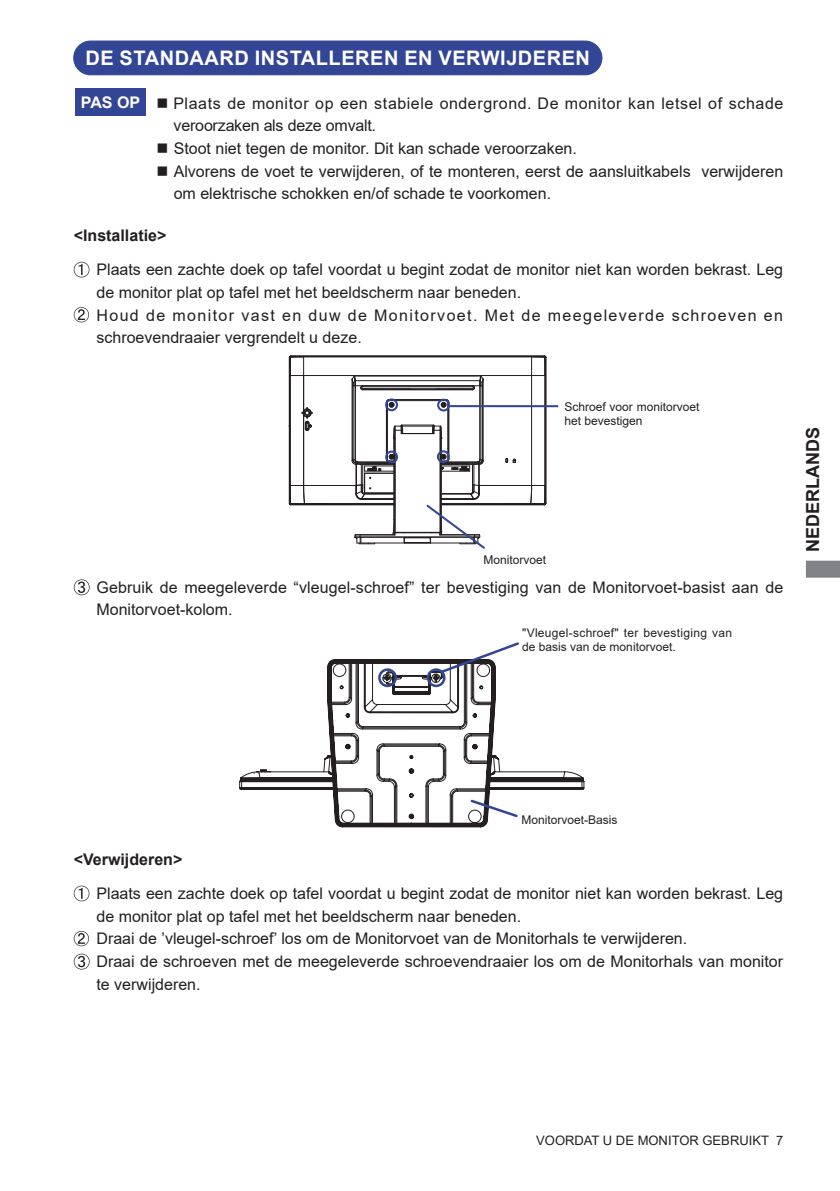
<style>
.page{position:relative;width:840px;height:1191px;background:#fff}
.page>*{position:absolute;margin:0;border:0;box-sizing:border-box;transform-origin:0 0}
.t1{font:700 20px "Arial";letter-spacing:.025em;color:#fff}
.t2{font:700 18px "Arial";color:#231f20}
.t3{font:16px/22.6px "Arial";color:#231f20}
.t4{font:16px/22.6px "Arial";letter-spacing:.03em;color:#231f20}
.t5{font:700 16px "Arial";color:#231f20}
.t6{font:700 16px "Arial";color:#fff}
.t7{font:13px "Arial";color:#231f20}
.t8{font:12px/14.2px "Arial";color:#231f20}
.t9{font:12px/14.2px "Arial";letter-spacing:.025em;color:#231f20}
</style>
<div class="page">
<svg style="left:806px;top:560px;width:33px;height:17px"></svg>
<svg style="left:74px;top:262px;width:15px;height:15px"></svg>
<svg style="left:74px;top:307px;width:15px;height:15px"></svg>
<svg style="left:74px;top:579px;width:15px;height:16px"></svg>
<div style="left:74px;top:41px;width:527px;height:34px;background:#334595;border-radius:17px"></div>
<div style="left:73px;top:41px;width:529px;height:34px;border:1px solid #334595;border-radius:17px"></div>
<svg style="left:74px;top:885px;width:15px;height:16px"></svg>
<svg style="left:74px;top:931px;width:15px;height:15px"></svg>
<svg style="left:74px;top:953px;width:15px;height:16px"></svg>
<div style="left:75px;top:88px;width:70px;height:27px;background:#334595"></div>
<svg style="left:240px;top:756px;width:343px;height:71px"></svg>
<svg style="left:327px;top:642px;width:193px;height:182px"></svg>
<hr style="left:289px;top:375px;width:1px;height:110px;background:#231f20">
<hr style="left:290px;top:375px;width:1px;height:110px;background:#231f20">
<hr style="left:303px;top:415px;width:1px;height:70px;background:#231f20">
<hr style="left:303px;top:375px;width:1px;height:36px;background:#231f20">
<hr style="left:351px;top:379px;width:1px;height:81px;background:#231f20">
<hr style="left:352px;top:386px;width:1px;height:74px;background:#231f20">
<hr style="left:354px;top:386px;width:1px;height:74px;background:#231f20">
<hr style="left:355px;top:386px;width:1px;height:74px;background:#231f20">
<hr style="left:304px;top:504px;width:90px;height:1px;background:#231f20">
<hr style="left:330px;top:503px;width:64px;height:1px;background:#231f20">
<hr style="left:386px;top:402px;width:1px;height:57px;background:#231f20">
<hr style="left:387px;top:402px;width:1px;height:57px;background:#231f20">
<hr style="left:393px;top:446px;width:1px;height:73px;background:#231f20">
<hr style="left:394px;top:430px;width:1px;height:102px;background:#231f20">
<hr style="left:439px;top:430px;width:1px;height:102px;background:#231f20">
<hr style="left:401px;top:433px;width:32px;height:1px;background:#231f20">
<hr style="left:447px;top:402px;width:1px;height:57px;background:#231f20">
<hr style="left:448px;top:402px;width:1px;height:57px;background:#231f20">
<hr style="left:440px;top:446px;width:1px;height:73px;background:#231f20">
<hr style="left:402px;top:426px;width:30px;height:1px;background:#231f20">
<hr style="left:401px;top:425px;width:32px;height:1px;background:#231f20">
<hr style="left:389px;top:400px;width:57px;height:1px;background:#231f20">
<hr style="left:389px;top:399px;width:57px;height:1px;background:#231f20">
<hr style="left:479px;top:386px;width:1px;height:74px;background:#231f20">
<hr style="left:481px;top:386px;width:1px;height:74px;background:#231f20">
<hr style="left:362px;top:389px;width:110px;height:1px;background:#231f20">
<hr style="left:362px;top:388px;width:110px;height:1px;background:#231f20">
<hr style="left:362px;top:386px;width:110px;height:1px;background:#231f20">
<hr style="left:362px;top:385px;width:110px;height:1px;background:#231f20">
<hr style="left:482px;top:379px;width:1px;height:81px;background:#231f20">
<hr style="left:355px;top:380px;width:124px;height:1px;background:#231f20">
<hr style="left:354px;top:376px;width:126px;height:1px;background:#231f20">
<hr style="left:290px;top:375px;width:255px;height:1px;background:#231f20">
<hr style="left:290px;top:356px;width:254px;height:1px;background:#231f20">
<hr style="left:531px;top:356px;width:1px;height:129px;background:#231f20">
<hr style="left:544px;top:357px;width:1px;height:146px;background:#231f20">
<hr style="left:545px;top:357px;width:1px;height:146px;background:#231f20">
<hr style="left:303px;top:485px;width:53px;height:1px;background:#231f20">
<svg style="left:351px;top:376px;width:60px;height:14px"></svg>
<svg style="left:436px;top:376px;width:47px;height:14px"></svg>
<svg style="left:289px;top:460px;width:43px;height:46px"></svg>
<svg style="left:289px;top:356px;width:15px;height:19px"></svg>
<svg style="left:441px;top:399px;width:8px;height:8px"></svg>
<svg style="left:388px;top:401px;width:6px;height:6px"></svg>
<svg style="left:432px;top:425px;width:10px;height:22px"></svg>
<svg style="left:393px;top:425px;width:10px;height:22px"></svg>
<svg style="left:531px;top:356px;width:15px;height:19px"></svg>
<svg style="left:301px;top:408px;width:12px;height:23px"></svg>
<svg style="left:351px;top:454px;width:195px;height:95px"></svg>
<div style="left:385px;top:398px;width:13px;height:13px;border:2px solid #334595;border-radius:50%"></div>
<div style="left:437px;top:399px;width:12px;height:12px;border:2px solid #334595;border-radius:50%"></div>
<div style="left:385px;top:450px;width:13px;height:13px;border:2px solid #334595;border-radius:50%"></div>
<div style="left:436px;top:450px;width:13px;height:13px;border:2px solid #334595;border-radius:50%"></div>
<hr style="left:448px;top:405px;width:109px;height:2px;background:#334595">
<p class="t1" style="left:85px;top:44px;width:506px">DE STANDAARD INSTALLEREN EN VERWIJDEREN</p>
<p class="t4" style="left:173px;top:91px;width:611px;text-indent:-17px">■ Plaats de monitor op een stabiele ondergrond. De monitor kan letsel of schade veroorzaken als deze omvalt.</p>
<p class="t3" style="left:156px;top:137px;width:421px">■ Stoot niet tegen de monitor. Dit kan schade veroorzaken.</p>
<p class="t3" style="left:173px;top:159px;width:610px;text-indent:-17px">■ Alvorens de voet te verwijderen, of te monteren, eerst de aansluitkabels verwijderen om elektrische schokken en/of schade te voorkomen.</p>
<p class="t6" style="left:81px;top:91px;width:61px">PAS OP</p>
<p class="t5" style="left:74px;top:224px;width:94px">&lt;Installatie&gt;</p>
<p class="t3" style="left:96px;top:258px;width:687px">Plaats een zachte doek op tafel voordat u begint zodat de monitor niet kan worden bekrast. Leg de monitor plat op tafel met het beeldscherm naar beneden.<br>Houd de monitor vast en duw de Monitorvoet. Met de meegeleverde schroeven en schroevendraaier vergrendelt u deze.</p>
<p class="t8" style="left:564px;top:399px;width:136px">Schroef voor monitorvoet het bevestigen</p>
<p class="t8" style="left:483px;top:552px;width:64px">Monitorvoet</p>
<p class="t3" style="left:96px;top:576px;width:688px">Gebruik de meegeleverde “vleugel-schroef” ter bevestiging van de Monitorvoet-basist aan de<br>Monitorvoet-kolom.</p>
<p class="t9" style="left:522px;top:625px;width:211px">"Vleugel-schroef" ter bevestiging van de basis van de monitorvoet.</p>
<p class="t2" style="left:799px;top:551px;width:126px;rotate:-90deg">NEDERLANDS</p>
<p class="t8" style="left:521px;top:812px;width:98px">Monitorvoet-Basis</p>
<p class="t5" style="left:74px;top:848px;width:110px">&lt;Verwijderen&gt;</p>
<p class="t3" style="left:96px;top:882px;width:687px">Plaats een zachte doek op tafel voordat u begint zodat de monitor niet kan worden bekrast. Leg de monitor plat op tafel met het beeldscherm naar beneden.<br>Draai de ’vleugel-schroef’ los om de Monitorvoet van de Monitorhals te verwijderen.<br>Draai de schroeven met de meegeleverde schroevendraaier los om de Monitorhals van monitor te verwijderen.</p>
<p class="t7" style="left:536px;top:1131px;width:248px">VOORDAT U DE MONITOR GEBRUIKT 7</p>
</div>
